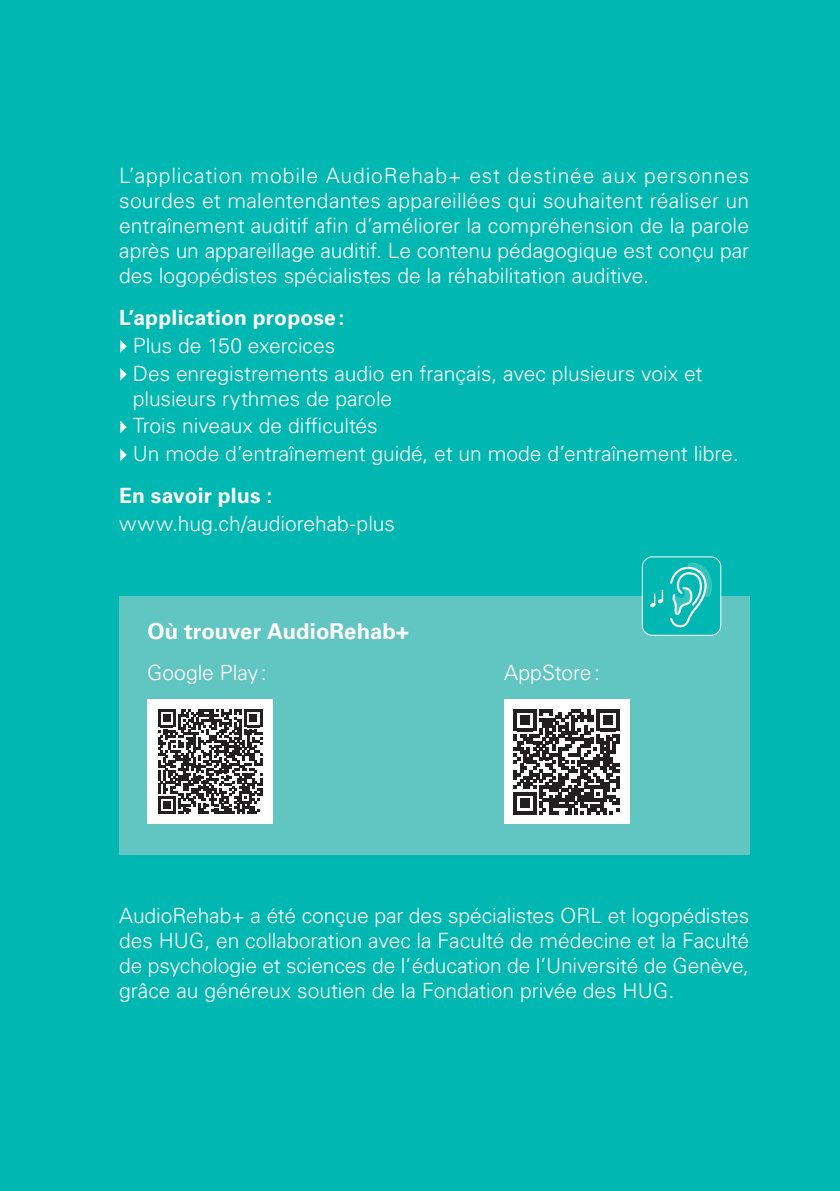
<style>
.page{position:relative;width:840px;height:1191px;background:#fff}
.page>*{position:absolute;margin:0;border:0;box-sizing:border-box;transform-origin:0 0}
.t1{font:700 22px "Univers LT Pro 65";letter-spacing:.005em;color:#fff}
.t2{font:300 21px/25px "Univers LT Pro 45";letter-spacing:-.005em;color:#fff;text-align:justify}
.t3{font:700 21px "Univers LT Pro 65";letter-spacing:.01em;color:#fff}
</style>
<div class="page">
<div style="left:0;top:0;width:839px;height:1191px;background:#00b8b1"></div>
<svg style="left:120px;top:340px;width:7px;height:13px"></svg>
<svg style="left:120px;top:368px;width:7px;height:12px"></svg>
<svg style="left:120px;top:420px;width:7px;height:13px"></svg>
<svg style="left:120px;top:448px;width:7px;height:13px"></svg>
<div style="left:119px;top:596px;width:629px;height:258px;background:#61c6c2"></div>
<div style="left:147px;top:699px;width:125px;height:125px;background:#fff"></div>
<svg style="left:158px;top:709px;width:104px;height:105px"></svg>
<div style="left:503px;top:699px;width:125px;height:125px;background:#fff"></div>
<svg style="left:513px;top:709px;width:106px;height:105px"></svg>
<div style="left:642px;top:557px;width:78px;height:78px;background:#00b8b1;border-radius:10px"></div>
<div style="left:641px;top:556px;width:79px;height:80px;border:1px solid #fff;border-radius:10px"></div>
<svg style="left:650px;top:562px;width:61px;height:65px"></svg>
<p class="t2" style="left:119px;top:162px;width:631px">L’application mobile AudioRehab+ est destinée aux personnes sourdes et malentendantes appareillées qui souhaitent réaliser un entraînement auditif afin d’améliorer la compréhension de la parole après un appareillage auditif. Le contenu pédagogique est conçu par des logopédistes spécialistes de la réhabilitation auditive.</p>
<p class="t3" style="left:119px;top:303px;width:227px">L’application propose:</p>
<p class="t2" style="left:133px;top:331px;width:571px;line-height:27.8px">Plus de 150 exercices<br>Des enregistrements audio en français, avec plusieurs voix et</p>
<p class="t2" style="left:133px;top:384px;width:607px;line-height:27.8px;text-align:left">plusieurs rythmes de parole<br>Trois niveaux de difficultés<br>Un mode d’entraînement guidé, et un mode d’entraînement libre.</p>
<p class="t3" style="left:119px;top:481px;width:155px">En savoir plus :</p>
<p class="t2" style="left:119px;top:510px;width:277px">www.hug.ch/audiorehab-plus</p>
<p class="t1" style="left:147px;top:616px;width:263px">Où trouver AudioRehab+</p>
<p class="t2" style="left:147px;top:659px;width:121px">Google Play :</p>
<p class="t2" style="left:503px;top:659px;width:97px">AppStore:</p>
<p class="t2" style="left:119px;top:902px;width:631px">AudioRehab+ a été conçue par des spécialistes ORL et logopédistes des HUG, en collaboration avec la Faculté de médecine et la Faculté de psychologie et sciences de l’éducation de l’Université de Genève, grâce au généreux soutien de la Fondation privée des HUG.</p>
</div>
